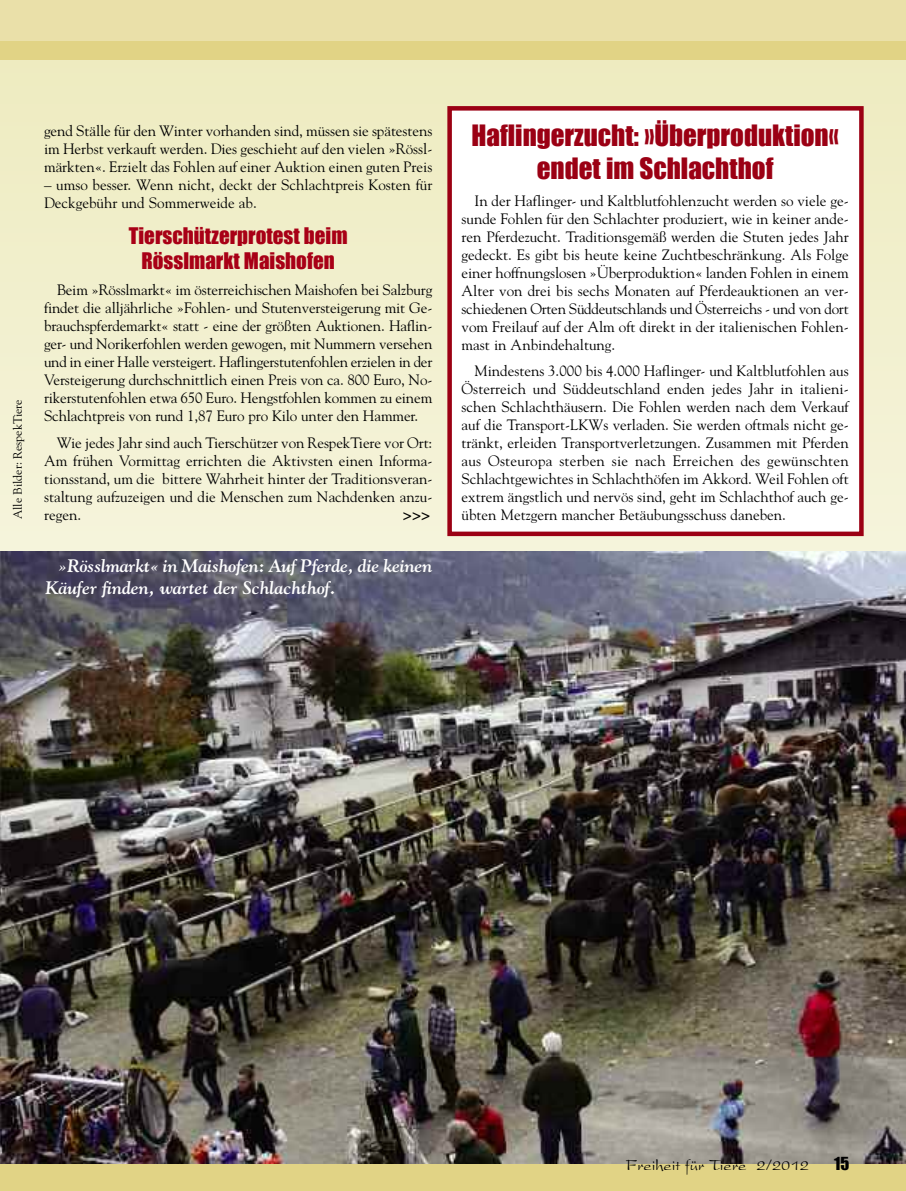
<style>
.page{position:relative;width:906px;height:1191px;background:#fff}
.page>*{position:absolute;margin:0;border:0;box-sizing:border-box;transform-origin:0 0}
.t1{font:27px/32.4px "Impact";color:#9b0014;text-align:center}
.t2{font:21px/25.2px "Impact";color:#a80016;text-align:center}
.t3{font:italic 700 18px/21.6px "Goudy";letter-spacing:-.01em;color:#fff}
.t4{font:16.5px "President Plain";color:#000}
.t5{font:16.5px "Impact";color:#000}
.t6{font:15px/18px "Goudy";color:#000;text-align:justify}
.t7{font:700 15px "Goudy";color:#000}
.t8{font:12px "Goudy";color:#000}
</style>
<div class="page">
<svg style="left:0;top:60px;width:906px;height:491px;background:#f1efcd"></svg>
<img style="left:0;top:551px;width:906px;height:613px">
<div style="left:0;top:1164px;width:906px;height:27px;background:#e1d385"></div>
<div style="left:0;top:0;width:906px;height:43px;background:#eae0a9"></div>
<div style="left:0;top:41px;width:906px;height:19px;background:#e1d385"></div>
<img style="left:0;top:60px;width:3px;height:69px">
<img style="left:0;top:529px;width:112px;height:523px">
<div style="left:452px;top:111px;width:407px;height:420px;background:#fff"></div>
<div style="left:447px;top:106px;width:416px;height:430px;border:4px solid #9b0014"></div>
<p class="t8" style="left:11px;top:519px;width:121px;rotate:-90deg">Alle Bilder: RespekTiere</p>
<p class="t6" style="left:44px;top:121px;width:390px">gend Ställe für den Winter vorhanden sind, müssen sie spätestens im Herbst verkauft werden. Dies geschieht auf den vielen »Rössl&shy;märkten«. Erzielt das Fohlen auf einer Auktion einen guten Preis</p>
<p class="t6" style="left:44px;top:175px;width:390px">– umso besser. Wenn nicht, deckt der Schlachtpreis Kosten für<br>Deckgebühr und Sommerweide ab.</p>
<h2 class="t2" style="left:129px;top:223px;width:220px">Tierschützerprotest beim<br>Rösslmarkt Maishofen</h2>
<p class="t6" style="left:44px;top:281px;width:390px;text-indent:13px">Beim »Rösslmarkt« im österreichischen Maishofen bei Salzburg findet die alljährliche »Fohlen- und Stutenversteigerung mit Ge&shy;brauchspferdemarkt« statt - eine der größten Auktionen. Haflin&shy;ger- und Norikerfohlen werden gewogen, mit Nummern versehen und in einer Halle versteigert. Haflingerstutenfohlen erzielen in der Versteigerung durchschnittlich einen Preis von ca. 800 Euro, No&shy;rikerstutenfohlen etwa 650 Euro. Hengstfohlen kommen zu einem Schlachtpreis von rund 1,87 Euro pro Kilo unter den Hammer.</p>
<p class="t6" style="left:44px;top:433px;width:390px;text-indent:13px">Wie jedes Jahr sind auch Tierschützer von RespekTiere vor Ort:<br>Am frühen Vormittag errichten die Aktivsten einen Informa&shy;tionsstand, um die bittere Wahrheit hinter der Traditionsveran&shy;staltung aufzuzeigen und die Menschen zum Nachdenken anzu&shy;regen.</p>
<p class="t7" style="left:403px;top:506px;width:29px">&gt;&gt;&gt;</p>
<p class="t3" style="left:46px;top:555px;width:388px;text-indent:13px">»Rösslmarkt« in Maishofen: Auf Pferde, die keinen<br>Käufer finden, wartet der Schlachthof.</p>
<h1 class="t1" style="left:471px;top:119px;width:369px">Haflingerzucht: »Überproduktion« endet im Schlachthof</h1>
<p class="t6" style="left:461px;top:191px;width:388px;text-indent:13px">In der Haflinger- und Kaltblutfohlenzucht werden so viele ge&shy;sunde Fohlen für den Schlachter produziert, wie in keiner ande&shy;ren Pferdezucht. Traditionsgemäß werden die Stuten jedes Jahr gedeckt. Es gibt bis heute keine Zuchtbeschränkung. Als Folge einer hoffnungslosen »Überproduktion« landen Fohlen in einem Alter von drei bis sechs Monaten auf Pferdeauktionen an ver&shy;schiedenen Orten Süddeutschlands und Österreichs - und von dort vom Freilauf auf der Alm oft direkt in der italienischen Fohlen&shy;mast in Anbindehaltung.</p>
<p class="t6" style="left:461px;top:362px;width:388px;text-indent:13px">Mindestens 3.000 bis 4.000 Haflinger- und Kaltblutfohlen aus Österreich und Süddeutschland enden jedes Jahr in italieni&shy;schen Schlachthäusern. Die Fohlen werden nach dem Verkauf auf die Transport-LKWs verladen. Sie werden oftmals nicht ge&shy;tränkt, erleiden Transportverletzungen. Zusammen mit Pferden aus Osteuropa sterben sie nach Erreichen des gewünschten Schlachtgewichtes in Schlachthöfen im Akkord. Weil Fohlen oft extrem ängstlich und nervös sind, geht im Schlachthof auch ge&shy;übten Metzgern mancher Betäubungsschuss daneben.</p>
<p class="t4" style="left:626px;top:1158px;width:184px">Freiheit für Tiere 2/2012</p>
<p class="t5" style="left:834px;top:1152px;width:17px">15</p>
</div>
